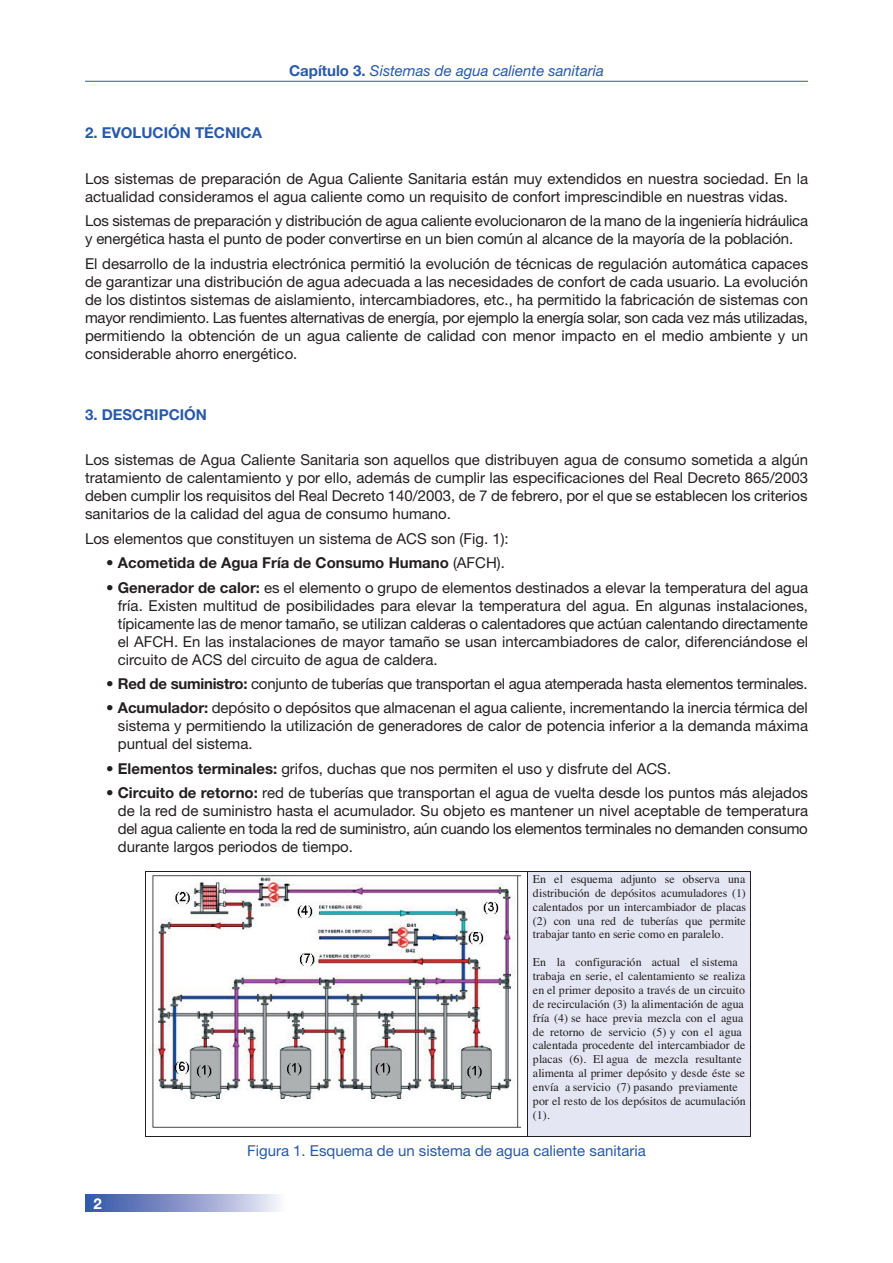
<style>
.page{position:relative;width:893px;height:1263px;background:#fff}
.page>*{position:absolute;margin:0;border:0;box-sizing:border-box;transform-origin:0 0}
.t1{font:15px/18px "Helvetica Neue";color:#231f20;text-align:justify}
.t2{font:15px "Helvetica Neue";color:#2959a8}
.t3{font:700 15px "Helvetica Neue";color:#231f20}
.t4{font:italic 15px "Helvetica Neue";color:#2959a8}
.t5{font:700 15px "Helvetica Neue";color:#2959a8}
.t6{font:700 15px "Helvetica Neue";color:#fff}
.t7{font:11.85px/14px "Times";letter-spacing:.005em;color:#231f20;text-align:justify}
.s1{font-weight:700;font-style:normal}
.s2{font-weight:400}
.s3{font-weight:700}
</style>
<div class="page">
<svg style="left:85px;top:1195px;width:194px;height:17px;background:#8c9bcc"></svg>
<hr style="left:85px;top:81px;width:723px;height:1px;background:#2959a8">
<div style="left:528px;top:872px;width:222px;height:263px;background:#e4e6f3"></div>
<hr style="left:146px;top:871px;width:382px;height:1px;background:#231f20">
<hr style="left:528px;top:871px;width:222px;height:1px;background:#231f20">
<hr style="left:145px;top:872px;width:1px;height:264px;background:#231f20">
<hr style="left:146px;top:1136px;width:382px;height:1px;background:#231f20">
<hr style="left:528px;top:872px;width:1px;height:264px;background:#231f20">
<hr style="left:528px;top:1136px;width:222px;height:1px;background:#231f20">
<hr style="left:750px;top:872px;width:1px;height:264px;background:#231f20">
<img style="left:151px;top:875px;width:370px;height:252px">
<p class="t4" style="left:289px;top:65px;width:316px"><span class="s1">Capítulo 3.</span> Sistemas de agua caliente sanitaria</p>
<p class="t5" style="left:85px;top:128px;width:178px">2. EVOLUCIÓN TÉCNICA</p>
<p class="t1" style="left:85px;top:171px;width:724px">Los sistemas de preparación de Agua Caliente Sanitaria están muy extendidos en nuestra sociedad. En la actualidad consideramos el agua caliente como un requisito de confort imprescindible en nuestras vidas.</p>
<p class="t1" style="left:85px;top:214px;width:725px">Los sistemas de preparación y distribución de agua caliente evolucionaron de la mano de la ingeniería hidráulica y energética hasta el punto de poder convertirse en un bien común al alcance de la mayoría de la población.</p>
<p class="t1" style="left:85px;top:256px;width:725px">El desarrollo de la industria electrónica permitió la evolución de técnicas de regulación automática capaces de garantizar una distribución de agua adecuada a las necesidades de confort de cada usuario. La evolución de los distintos sistemas de aislamiento, intercambiadores, etc., ha permitido la fabricación de sistemas con mayor rendimiento. Las fuentes alternativas de energía, por ejemplo la energía solar, son cada vez más utilizadas, permitiendo la obtención de un agua caliente de calidad con menor impacto en el medio ambiente y un considerable ahorro energético.</p>
<p class="t5" style="left:85px;top:409px;width:123px">3. DESCRIPCIÓN</p>
<p class="t1" style="left:85px;top:452px;width:724px">Los sistemas de Agua Caliente Sanitaria son aquellos que distribuyen agua de consumo sometida a algún tratamiento de calentamiento y por ello, además de cumplir las especificaciones del Real Decreto 865/2003 deben cumplir los requisitos del Real Decreto 140/2003, de 7 de febrero, por el que se establecen los criterios sanitarios de la calidad del agua de consumo humano.</p>
<p class="t1" style="left:85px;top:531px;width:425px">Los elementos que constituyen un sistema de ACS son (Fig. 1):</p>
<p class="t3" style="left:106px;top:557px;width:400px"><span class="s2">•</span> Acometida de Agua Fría de Consumo Humano <span class="s2">(AFCH).</span></p>
<p class="t1" style="left:118px;top:580px;width:692px;text-indent:-12px">• <span class="s3">Generador de calor:</span> es el elemento o grupo de elementos destinados a elevar la temperatura del agua fría. Existen multitud de posibilidades para elevar la temperatura del agua. En algunas instalaciones, típicamente las de menor tamaño, se utilizan calderas o calentadores que actúan calentando directamente el AFCH. En las instalaciones de mayor tamaño se usan intercambiadores de calor, diferenciándose el circuito de ACS del circuito de agua de caldera.</p>
<p class="t1" style="left:106px;top:676px;width:703px">• <span class="s3">Red de suministro:</span> conjunto de tuberías que transportan el agua atemperada hasta elementos terminales.</p>
<p class="t1" style="left:118px;top:700px;width:692px;text-indent:-12px">• <span class="s3">Acumulador:</span> depósito o depósitos que almacenan el agua caliente, incrementando la inercia térmica del sistema y permitiendo la utilización de generadores de calor de potencia inferior a la demanda máxima puntual del sistema.</p>
<p class="t1" style="left:106px;top:761px;width:566px">• <span class="s3">Elementos terminales:</span> grifos, duchas que nos permiten el uso y disfrute del ACS.</p>
<p class="t1" style="left:118px;top:785px;width:692px;text-indent:-12px">• <span class="s3">Circuito de retorno:</span> red de tuberías que transportan el agua de vuelta desde los puntos más alejados de la red de suministro hasta el acumulador. Su objeto es mantener un nivel aceptable de temperatura del agua caliente en toda la red de suministro, aún cuando los elementos terminales no demanden consumo durante largos periodos de tiempo.</p>
<p class="t6" style="left:94px;top:1198px;width:10px">2</p>
<p class="t7" style="left:533px;top:872px;width:215px">En el esquema adjunto se observa una distribución de depósitos acumuladores (1) calentados por un intercambiador de placas (2) con una red de tuberías que permite trabajar tanto en serie como en paralelo.</p>
<p class="t7" style="left:533px;top:955px;width:214px;text-align:left">En la configuración actual el sistema trabaja en serie, el calentamiento se realiza en el primer deposito a través de un circuito de recirculación (3) la alimentación de agua fría (4) se hace previa mezcla con el agua de retorno de servicio (5) y con el agua calentada procedente del intercambiador de placas (6). El agua de mezcla resultante alimenta al primer depósito y desde éste se envía a servicio (7) pasando previamente por el resto de los depósitos de acumulación (1).</p>
<p class="t2" style="left:247px;top:1145px;width:400px">Figura 1. Esquema de un sistema de agua caliente sanitaria</p>
</div>
